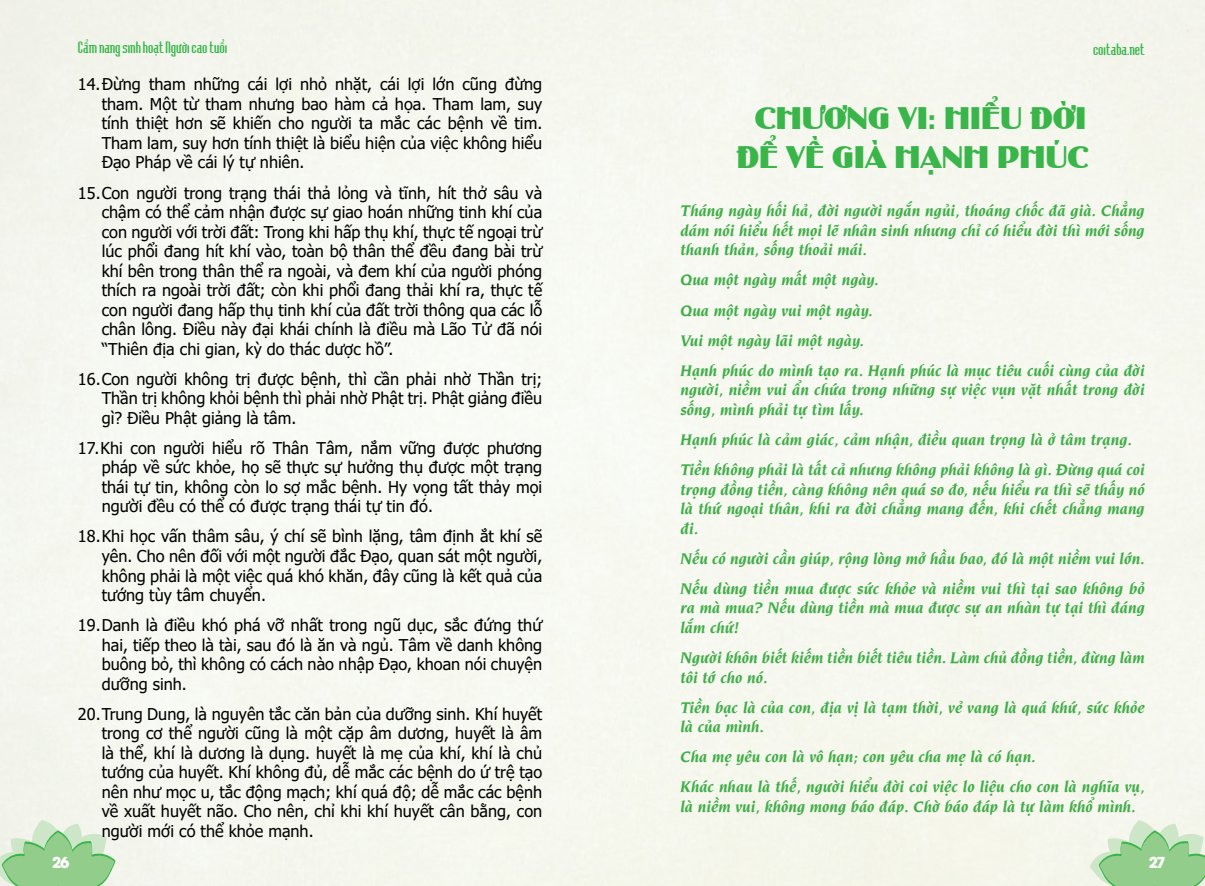
<style>
.page{position:relative;width:1205px;height:886px;background:#fff}
.page>*{position:absolute;margin:0;border:0;box-sizing:border-box;transform-origin:0 0}
.t1{font:32.5px/39px "UVN Binh Duong";color:#39b54a;text-align:center}
.t2{font:16.25px/19.5px "Tahoma";color:#000;text-align:justify}
.t3{font:italic 700 16.25px/19.5px "UVN Nhat Ky";color:#41ad49}
.t4{font:15px "UVN Hai Ba Trung";color:#39b54a}
.t5{font:700 15px "UTM Avo";color:#fff}
</style>
<div class="page">
<svg style="left:0;top:820px;width:115px;height:66px;background:#b2daad"></svg>
<svg style="left:1090px;top:820px;width:115px;height:66px;background:#b4dbae"></svg>
<p class="t4" style="left:78px;top:36px;width:151px">Cẩm nang sinh hoạt Người cao tuổi</p>
<p class="t4" style="left:1093px;top:38px;width:53px">coitaba.net</p>
<p class="t2" style="left:102px;top:76px;width:442px;text-indent:-24px">14.Đừng tham những cái lợi nhỏ nhặt, cái lợi lớn cũng đừng tham. Một từ tham nhưng bao hàm cả họa. Tham lam, suy tính thiệt hơn sẽ khiến cho người ta mắc các bệnh về tim.<br>Tham lam, suy hơn tính thiệt là biểu hiện của việc không hiểu Đạo Pháp về cái lý tự nhiên.</p>
<p class="t2" style="left:102px;top:184px;width:442px;text-indent:-24px">15.Con người trong trạng thái thả lỏng và tĩnh, hít thở sâu và chậm có thể cảm nhận được sự giao hoán những tinh khí của con người với trời đất: Trong khi hấp thụ khí, thực tế ngoại trừ lúc phổi đang hít khí vào, toàn bộ thân thể đều đang bài trừ khí bên trong thân thể ra ngoài, và đem khí của người phóng thích ra ngoài trời đất; còn khi phổi đang thải khí ra, thực tế con người đang hấp thụ tinh khí của đất trời thông qua các lỗ chân lông. Điều này đại khái chính là điều mà Lão Tử đã nói “Thiên địa chi gian, kỳ do thác dược hồ”.</p>
<p class="t2" style="left:102px;top:370px;width:442px;text-indent:-24px">16.Con người không trị được bệnh, thì cần phải nhờ Thần trị; Thần trị không khỏi bệnh thì phải nhờ Phật trị. Phật giảng điều gì? Điều Phật giảng là tâm.</p>
<p class="t2" style="left:102px;top:439px;width:442px;text-indent:-24px">17.Khi con người hiểu rõ Thân Tâm, nắm vững được phương pháp về sức khỏe, họ sẽ thực sự hưởng thụ được một trạng thái tự tin, không còn lo sợ mắc bệnh. Hy vọng tất thảy mọi người đều có thể có được trạng thái tự tin đó.</p>
<p class="t2" style="left:102px;top:528px;width:442px;text-indent:-24px">18.Khi học vấn thâm sâu, ý chí sẽ bình lặng, tâm định ắt khí sẽ yên. Cho nên đối với một người đắc Đạo, quan sát một người, không phải là một việc quá khó khăn, đây cũng là kết quả của tướng tùy tâm chuyển.</p>
<p class="t2" style="left:102px;top:616px;width:442px;text-indent:-24px">19.Danh là điều khó phá vỡ nhất trong ngũ dục, sắc đứng thứ hai, tiếp theo là tài, sau đó là ăn và ngủ. Tâm về danh không buông bỏ, thì không có cách nào nhập Đạo, khoan nói chuyện dưỡng sinh.</p>
<p class="t2" style="left:102px;top:705px;width:442px;text-indent:-24px">20.Trung Dung, là nguyên tắc căn bản của dưỡng sinh. Khí huyết trong cơ thể người cũng là một cặp âm dương, huyết là âm là thể, khí là dương là dụng. huyết là mẹ của khí, khí là chủ tướng của huyết. Khí không đủ, dễ mắc các bệnh do ứ trệ tạo nên như mọc u, tắc động mạch; khí quá độ; dễ mắc các bệnh về xuất huyết não. Cho nên, chỉ khi khí huyết cân bằng, con người mới có thể khỏe mạnh.</p>
<h1 class="t1" style="left:737px;top:98px;width:353px">CHƯƠNG VI: HIỂU ĐỜI<br>ĐỂ VỀ GIÀ HẠNH PHÚC</h1>
<p class="t3" style="left:680px;top:200px;width:466px;text-align:justify">Tháng ngày hối hả, đời người ngắn ngủi, thoáng chốc đã già. Chẳng dám nói hiểu hết mọi lẽ nhân sinh nhưng chỉ có hiểu đời thì mới sống thanh thản, sống thoải mái.</p>
<p class="t3" style="left:680px;top:263px;width:466px;line-height:30.1px">Qua một ngày mất một ngày.<br>Qua một ngày vui một ngày.<br>Vui một ngày lãi một ngày.<br>Hạnh phúc do mình tạo ra. Hạnh phúc là mục tiêu cuối cùng của đời</p>
<p class="t3" style="left:680px;top:379px;width:466px">người, niềm vui ẩn chứa trong những sự việc vụn vặt nhất trong đời sống, mình phải tự tìm lấy.</p>
<p class="t3" style="left:680px;top:423px;width:466px;line-height:30.1px">Hạnh phúc là cảm giác, cảm nhận, điều quan trọng là ở tâm trạng.<br>Tiền không phải là tất cả nhưng không phải không là gì. Đừng quá coi</p>
<p class="t3" style="left:680px;top:478px;width:466px;text-align:justify">trọng đồng tiền, càng không nên quá so đo, nếu hiểu ra thì sẽ thấy nó là thứ ngoại thân, khi ra đời chẳng mang đến, khi chết chẳng mang đi.</p>
<p class="t3" style="left:680px;top:542px;width:466px;line-height:30.1px">Nếu có người cần giúp, rộng lòng mở hầu bao, đó là một niềm vui lớn.<br>Nếu dùng tiền mua được sức khỏe và niềm vui thì tại sao không bỏ</p>
<p class="t3" style="left:680px;top:597px;width:466px">ra mà mua? Nếu dùng tiền mà mua được sự an nhàn tự tại thì đáng lắm chứ!</p>
<p class="t3" style="left:680px;top:646px;width:466px">Người khôn biết kiếm tiền biết tiêu tiền. Làm chủ đồng tiền, đừng làm tôi tớ cho nó.</p>
<p class="t3" style="left:680px;top:696px;width:466px">Tiền bạc là của con, địa vị là tạm thời, vẻ vang là quá khứ, sức khỏe là của mình.</p>
<p class="t3" style="left:680px;top:740px;width:466px;line-height:30.1px">Cha mẹ yêu con là vô hạn; con yêu cha mẹ là có hạn.<br>Khác nhau là thế, người hiểu đời coi việc lo liệu cho con là nghĩa vụ,</p>
<p class="t3" style="left:680px;top:795px;width:457px">là niềm vui, không mong báo đáp. Chờ báo đáp là tự làm khổ mình.</p>
<p class="t5" style="left:52px;top:849px;width:19px">26</p>
<p class="t5" style="left:1148px;top:849px;width:19px">27</p>
</div>
